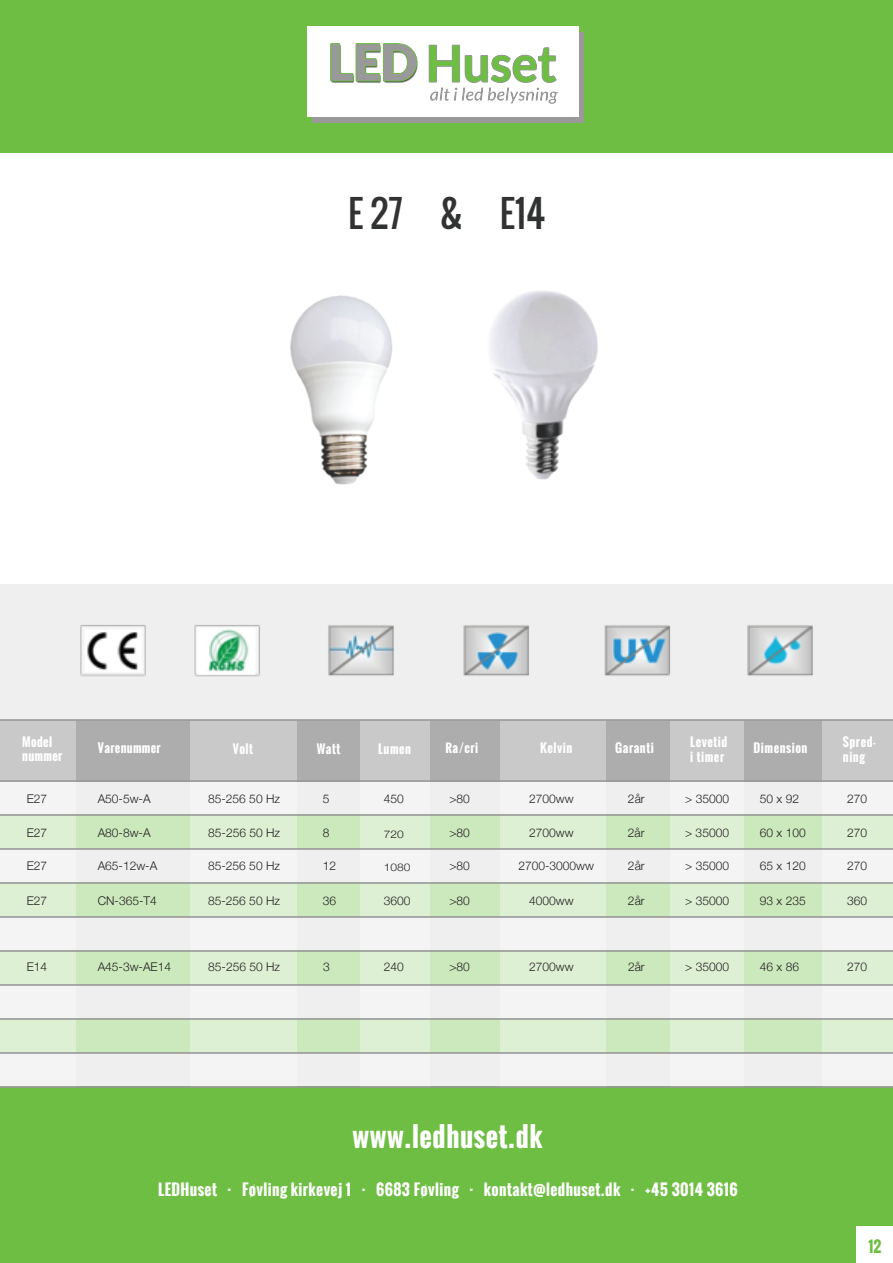
<style>
.page{position:relative;width:893px;height:1263px;background:#fff}
.page>*{position:absolute;margin:0;border:0;box-sizing:border-box;transform-origin:0 0}
.t1{font:36px "Oswald";color:#313232}
.t2{font:700 26.85px "Oswald";letter-spacing:.025em;color:#fff}
.t3{font:700 15.15px "Oswald";letter-spacing:.025em;color:#fff}
.t4{font:700 15.15px "Oswald";color:#6fbe44}
.t5{font:300 12px "Helvetica Neue";color:#231f20}
.t6{font:700 12px/14.4px "Oswald";letter-spacing:.045em;color:#fff}
.t7{font:700 12px/14.4px "Oswald";letter-spacing:.025em;color:#fff}
.t8{font:300 10.65px "Helvetica Neue";color:#231f20;scale:1.13 1}
</style>
<div class="page">
<div style="left:0;top:1087px;width:893px;height:176px;background:#6fbe44"></div>
<div style="left:0;top:0;width:893px;height:153px;background:#6fbe44"></div>
<div style="left:312px;top:32px;width:272px;height:90px;background:#999"></div>
<div style="left:308px;top:27px;width:271px;height:90px;background:#fff"></div>
<img style="left:330px;top:44px;width:227px;height:60px">
<div style="left:0;top:720px;width:893px;height:61px;background:#adadad"></div>
<div style="left:0;top:1019px;width:893px;height:34px;background:#cce8bd"></div>
<div style="left:0;top:1053px;width:893px;height:34px;background:#f4f4f4"></div>
<div style="left:0;top:951px;width:893px;height:34px;background:#cce8bd"></div>
<div style="left:0;top:985px;width:893px;height:34px;background:#efefef"></div>
<div style="left:0;top:883px;width:893px;height:34px;background:#cce8bd"></div>
<div style="left:0;top:917px;width:893px;height:34px;background:#efefef"></div>
<div style="left:0;top:815px;width:893px;height:34px;background:#cce8bd"></div>
<div style="left:0;top:849px;width:893px;height:34px;background:#efefef"></div>
<div style="left:0;top:781px;width:893px;height:34px;background:#efefef"></div>
<svg style="left:0;top:720px;width:75px;height:334px"></svg>
<svg style="left:360px;top:720px;width:70px;height:334px"></svg>
<svg style="left:190px;top:720px;width:107px;height:334px"></svg>
<svg style="left:501px;top:720px;width:105px;height:334px"></svg>
<svg style="left:670px;top:720px;width:74px;height:334px"></svg>
<svg style="left:822px;top:720px;width:71px;height:334px"></svg>
<hr style="left:0;top:780px;width:893px;height:1px;background:#999">
<hr style="left:0;top:719px;width:893px;height:1px;background:#999">
<hr style="left:0;top:814px;width:893px;height:1px;background:#999">
<hr style="left:0;top:848px;width:893px;height:1px;background:#999">
<hr style="left:0;top:882px;width:893px;height:1px;background:#999">
<hr style="left:0;top:916px;width:893px;height:1px;background:#999">
<hr style="left:0;top:950px;width:893px;height:1px;background:#999">
<hr style="left:0;top:984px;width:893px;height:1px;background:#999">
<hr style="left:0;top:1018px;width:893px;height:1px;background:#999">
<hr style="left:0;top:1052px;width:893px;height:1px;background:#999">
<hr style="left:0;top:1086px;width:893px;height:1px;background:#999">
<div style="left:0;top:584px;width:893px;height:135px;background:#efefef"></div>
<img style="left:80px;top:625px;width:733px;height:52px">
<div style="left:857px;top:1226px;width:36px;height:37px;background:#fff"></div>
<img style="left:290px;top:291px;width:308px;height:194px">
<h1 class="t1" style="left:348px;top:186px;width:199px">E 27 &amp; E14</h1>
<p class="t7" style="left:22px;top:734px;width:42px">Model nummer</p>
<p class="t7" style="left:98px;top:741px;width:64px">Varenummer</p>
<p class="t6" style="left:233px;top:742px;width:22px">Volt</p>
<p class="t6" style="left:317px;top:742px;width:25px">Watt</p>
<p class="t6" style="left:378px;top:742px;width:34px">Lumen</p>
<p class="t6" style="left:540px;top:741px;width:34px">Kelvin</p>
<p class="t6" style="left:690px;top:735px;width:39px">Levetid i timer</p>
<p class="t6" style="left:445px;top:741px;width:34px">Ra/cri</p>
<p class="t6" style="left:615px;top:741px;width:40px">Garanti</p>
<p class="t6" style="left:754px;top:741px;width:55px">Dimension</p>
<p class="t6" style="left:843px;top:735px;width:34px">Spred&shy;ning</p>
<p class="t5" style="left:27px;top:791px;width:22px">E27</p>
<p class="t5" style="left:98px;top:791px;width:54px">A50-5w-A</p>
<p class="t5" style="left:208px;top:791px;width:73px">85-256 50 Hz</p>
<p class="t5" style="left:323px;top:791px;width:8px">5</p>
<p class="t5" style="left:384px;top:791px;width:22px">450</p>
<p class="t5" style="left:449px;top:791px;width:22px">&gt;80</p>
<p class="t5" style="left:529px;top:791px;width:46px">2700ww</p>
<p class="t5" style="left:628px;top:791px;width:18px">2år</p>
<p class="t5" style="left:685px;top:791px;width:45px">&gt; 35000</p>
<p class="t5" style="left:760px;top:791px;width:41px">50 x 92</p>
<p class="t5" style="left:847px;top:791px;width:22px">270</p>
<p class="t5" style="left:27px;top:826px;width:22px">E27</p>
<p class="t5" style="left:98px;top:826px;width:54px">A80-8w-A</p>
<p class="t5" style="left:208px;top:826px;width:73px">85-256 50 Hz</p>
<p class="t5" style="left:323px;top:826px;width:8px">8</p>
<p class="t8" style="left:384px;top:827px;width:19px">720</p>
<p class="t5" style="left:449px;top:826px;width:22px">&gt;80</p>
<p class="t5" style="left:529px;top:826px;width:46px">2700ww</p>
<p class="t5" style="left:628px;top:826px;width:18px">2år</p>
<p class="t5" style="left:685px;top:826px;width:45px">&gt; 35000</p>
<p class="t5" style="left:760px;top:826px;width:47px">60 x 100</p>
<p class="t5" style="left:847px;top:826px;width:22px">270</p>
<p class="t5" style="left:27px;top:859px;width:22px">E27</p>
<p class="t5" style="left:27px;top:893px;width:22px">E27</p>
<p class="t5" style="left:98px;top:859px;width:61px">A65-12w-A</p>
<p class="t5" style="left:98px;top:893px;width:61px">CN-365-T4</p>
<p class="t5" style="left:208px;top:859px;width:73px">85-256 50 Hz</p>
<p class="t5" style="left:208px;top:893px;width:73px">85-256 50 Hz</p>
<p class="t5" style="left:323px;top:859px;width:15px">12</p>
<p class="t5" style="left:323px;top:893px;width:15px">36</p>
<p class="t8" style="left:384px;top:860px;width:25px">1080</p>
<p class="t5" style="left:384px;top:893px;width:28px">3600</p>
<p class="t5" style="left:449px;top:859px;width:22px">&gt;80</p>
<p class="t5" style="left:449px;top:893px;width:22px">&gt;80</p>
<p class="t5" style="left:518px;top:859px;width:77px">2700-3000ww</p>
<p class="t5" style="left:529px;top:893px;width:46px">4000ww</p>
<p class="t5" style="left:628px;top:859px;width:18px">2år</p>
<p class="t5" style="left:628px;top:893px;width:18px">2år</p>
<p class="t5" style="left:685px;top:859px;width:45px">&gt; 35000</p>
<p class="t5" style="left:685px;top:893px;width:45px">&gt; 35000</p>
<p class="t5" style="left:760px;top:859px;width:47px">65 x 120</p>
<p class="t5" style="left:760px;top:893px;width:47px">93 x 235</p>
<p class="t5" style="left:847px;top:859px;width:22px">270</p>
<p class="t5" style="left:847px;top:893px;width:22px">360</p>
<p class="t5" style="left:27px;top:959px;width:22px">E14</p>
<p class="t5" style="left:98px;top:959px;width:75px">A45-3w-AE14</p>
<p class="t5" style="left:208px;top:959px;width:73px">85-256 50 Hz</p>
<p class="t5" style="left:323px;top:959px;width:8px">3</p>
<p class="t5" style="left:384px;top:959px;width:22px">240</p>
<p class="t5" style="left:449px;top:959px;width:22px">&gt;80</p>
<p class="t5" style="left:529px;top:959px;width:46px">2700ww</p>
<p class="t5" style="left:628px;top:959px;width:18px">2år</p>
<p class="t5" style="left:685px;top:959px;width:45px">&gt; 35000</p>
<p class="t5" style="left:760px;top:959px;width:41px">46 x 86</p>
<p class="t5" style="left:847px;top:959px;width:22px">270</p>
<h2 class="t2" style="left:353px;top:1116px;width:191px">www.ledhuset.dk</h2>
<p class="t3" style="left:158px;top:1178px;width:581px">LEDHuset · Føvling kirkevej 1 · 6683 Føvling · kontakt@ledhuset.dk · +45 3014 3616</p>
<p class="t4" style="left:868px;top:1235px;width:14px">12</p>
</div>
